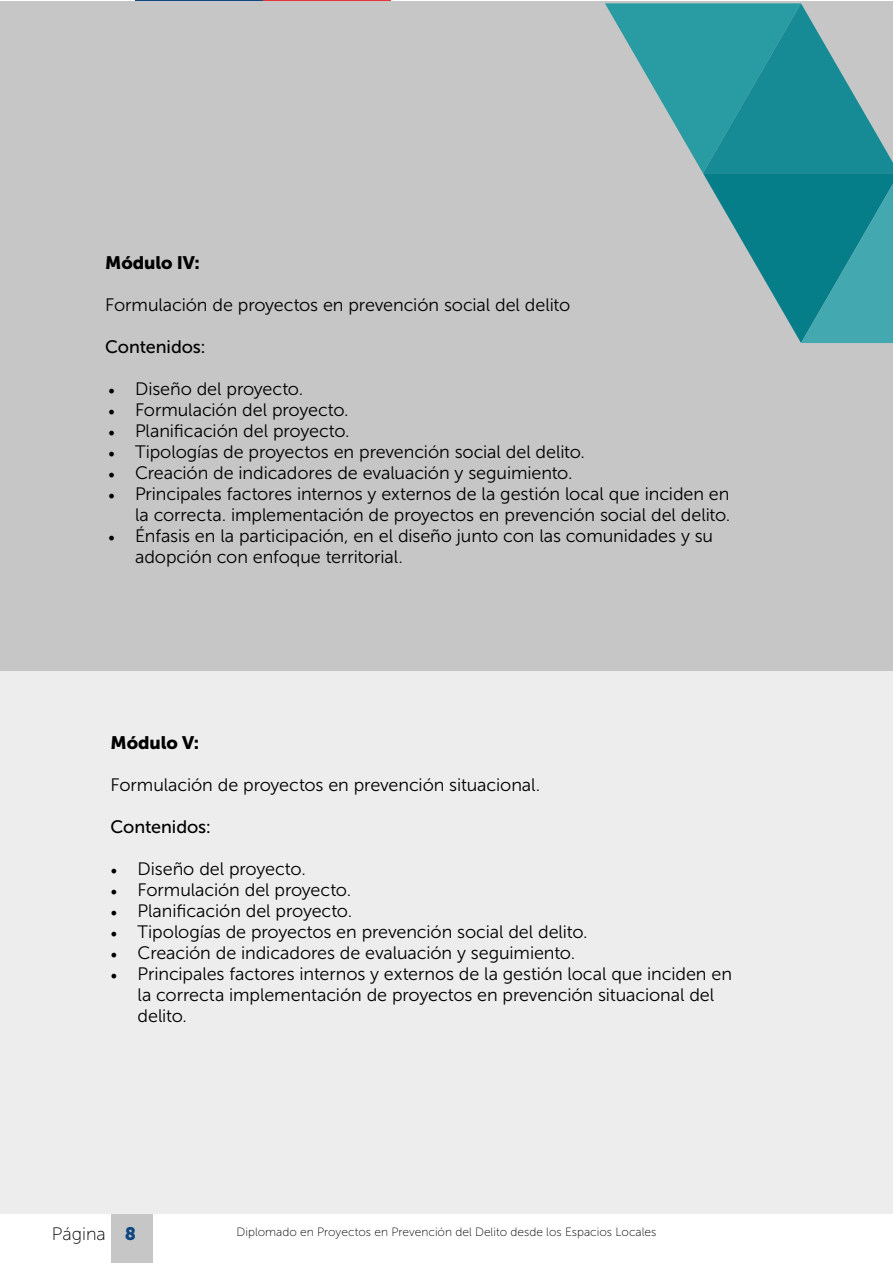
<style>
.page{position:relative;width:893px;height:1263px;background:#fff}
.page>*{position:absolute;margin:0;border:0;box-sizing:border-box;transform-origin:0 0}
.t1{font:18px/21px "Museo Sans 300";letter-spacing:-.005em;color:#000}
.t2{font:18px "Museo Sans 500";letter-spacing:-.005em;color:#000}
.t3{font:18px "Museo Sans 900";letter-spacing:-.005em;color:#000}
.t4{font:18px "Museo Sans 100";color:#000}
.t5{font:18px "Museo Sans 900";color:#0f4780}
.t6{font:12px "Museo Sans 100";color:#000}
.s1{font-family:"Minion Pro"}
</style>
<div class="page">
<div style="left:111px;top:1209px;width:41px;height:54px;background:#c6c6c6"></div>
<div style="left:135px;top:0;width:128px;height:22px;background:#0f4780"></div>
<div style="left:263px;top:0;width:127px;height:22px;background:#e63439"></div>
<div style="left:0;top:1px;width:893px;height:671px;background:#c6c6c6"></div>
<div style="left:0;top:672px;width:893px;height:542px;background:#ededed"></div>
<svg style="left:605px;top:3px;width:288px;height:340px"></svg>
<p class="t3" style="left:105px;top:252px;width:96px">Módulo IV:</p>
<p class="t1" style="left:105px;top:294px;width:467px">Formulación de proyectos en prevención social del delito</p>
<p class="t2" style="left:105px;top:337px;width:102px">Contenidos:</p>
<p class="t1" style="left:108px;top:378px;width:197px"><span class="s1">•</span> Diseño del proyecto.</p>
<p class="t1" style="left:108px;top:399px;width:242px"><span class="s1">•</span> Formulación del proyecto.</p>
<p class="t1" style="left:108px;top:420px;width:243px"><span class="s1">•</span> Planificación del proyecto.</p>
<p class="t1" style="left:108px;top:441px;width:479px"><span class="s1">•</span> Tipologías de proyectos en prevención social del delito.</p>
<p class="t1" style="left:108px;top:462px;width:466px"><span class="s1">•</span> Creación de indicadores de evaluación y seguimiento.</p>
<p class="t1" style="left:108px;top:483px;width:624px;text-align:right"><span class="s1">•</span> Principales factores internos y externos de la gestión local que inciden en la correcta. implementación de proyectos en prevención social del delito.</p>
<p class="t1" style="left:135px;top:525px;width:580px;text-indent:-27px"><span class="s1">•</span> Énfasis en la participación, en el diseño junto con las comunidades y su adopción con enfoque territorial.</p>
<p class="t3" style="left:111px;top:732px;width:90px">Módulo V:</p>
<p class="t1" style="left:111px;top:774px;width:431px">Formulación de proyectos en prevención situacional.</p>
<p class="t2" style="left:111px;top:817px;width:102px">Contenidos:</p>
<p class="t1" style="left:111px;top:858px;width:197px"><span class="s1">•</span> Diseño del proyecto.</p>
<p class="t1" style="left:111px;top:879px;width:242px"><span class="s1">•</span> Formulación del proyecto.</p>
<p class="t1" style="left:111px;top:900px;width:243px"><span class="s1">•</span> Planificación del proyecto.</p>
<p class="t1" style="left:111px;top:921px;width:479px"><span class="s1">•</span> Tipologías de proyectos en prevención social del delito.</p>
<p class="t1" style="left:111px;top:942px;width:466px"><span class="s1">•</span> Creación de indicadores de evaluación y seguimiento.</p>
<p class="t1" style="left:138px;top:963px;width:596px;text-indent:-27px"><span class="s1">•</span> Principales factores internos y externos de la gestión local que inciden en la correcta implementación de proyectos en prevención situacional del delito.</p>
<p class="t5" style="left:125px;top:1223px;width:13px">8</p>
<p class="t4" style="left:52px;top:1224px;width:55px">Página</p>
<p class="t6" style="left:237px;top:1225px;width:421px">Diplomado en Proyectos en Prevención del Delito desde los Espacios Locales</p>
</div>
